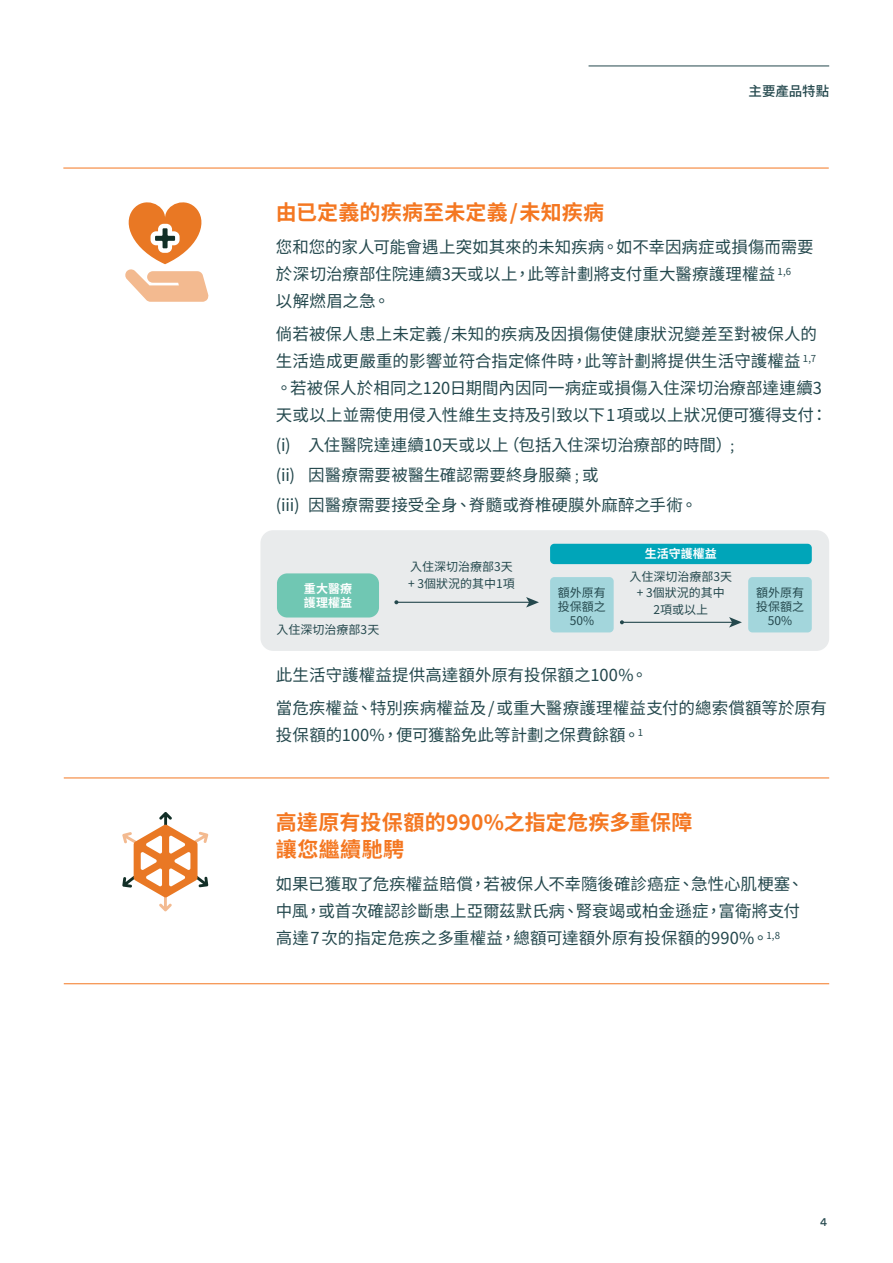
<style>
.page{position:relative;width:893px;height:1263px;background:#fff}
.page>*{position:absolute;margin:0;border:0;box-sizing:border-box;transform-origin:0 0}
.t1{font:700 21px/27px "Noto Sans CJ Ktc";letter-spacing:.01em;color:#f47721}
.t2{font:16.5px/27px "Noto Sans CJ Ktc";letter-spacing:.005em;color:#24484d}
.t3{font:500 13.5px "Noto Sans CJ Ktc";letter-spacing:-.005em;color:#24484d}
.t4{font:12px/14.4px "Noto Sans CJ Ktc";color:#24484d;text-align:center}
.t5{font:700 12px/14.4px "Noto Sans CJ Ktc";color:#fff}
.t6{font:12px "FWD Circular";color:#24484d}
</style>
<div class="page">
<hr style="left:589px;top:66px;width:240px;height:1px;background:#24484d">
<svg style="left:125px;top:202px;width:84px;height:100px"></svg>
<hr style="left:63px;top:168px;width:766px;height:1px;background:#f47721">
<div style="left:260px;top:530px;width:569px;height:121px;background:#e9ebec;border-radius:13px"></div>
<div style="left:277px;top:573px;width:102px;height:44px;background:#70c7b3;border-radius:10px"></div>
<hr style="left:396px;top:602px;width:137px;height:1px;background:#24484d">
<svg style="left:526px;top:597px;width:13px;height:10px"></svg>
<svg style="left:394px;top:600px;width:4px;height:4px"></svg>
<hr style="left:622px;top:622px;width:114px;height:1px;background:#24484d">
<svg style="left:729px;top:617px;width:13px;height:10px"></svg>
<svg style="left:620px;top:620px;width:4px;height:4px"></svg>
<div style="left:550px;top:544px;width:262px;height:20px;background:#00a5b9;border-radius:4px"></div>
<div style="left:550px;top:577px;width:64px;height:55px;background:#a3d6dc;border-radius:4px"></div>
<div style="left:748px;top:577px;width:64px;height:55px;background:#a3d6dc;border-radius:4px"></div>
<svg style="left:122px;top:812px;width:86px;height:99px"></svg>
<hr style="left:64px;top:777px;width:765px;height:1px;background:#f47721">
<hr style="left:64px;top:983px;width:765px;height:1px;background:#f47721">
<p class="t3" style="left:749px;top:83px;width:82px">主要產品特點</p>
<p class="t1" style="left:276px;top:199px;width:330px">由已定義的疾病至未定義/未知疾病</p>
<p class="t2" style="left:276px;top:234px;width:539px">您和您的家人可能會遇上突如其來的未知疾病。如不幸因病症或損傷而需要於深切治療部住院連續3天或以上，此等計劃將支付重大醫療護理權益 <sup>1,6<br></sup>以解燃眉之急。</p>
<p class="t2" style="left:276px;top:321px;width:553px">倘若被保人患上未定義/未知的疾病及因損傷使健康狀況變差至對被保人的生活造成更嚴重的影響並符合指定條件時，此等計劃將提供生活守護權益 <sup>1,7</sup>。若被保人於相同之120日期間內因同一病症或損傷入住深切治療部達連續3天或以上並需使用侵入性維生支持及引致以下1項或以上狀况便可獲得支付：</p>
<p class="t2" style="left:276px;top:431px;width:466px;line-height:30px">(i) 入住醫院達連續10天或以上（包括入住深切治療部的時間）﹔ (ii) 因醫療需要被醫生確認需要終身服藥﹔或<br>(iii) 因醫療需要接受全身、脊髓或脊椎硬膜外麻醉之手術。</p>
<p class="t5" style="left:304px;top:581px;width:49px">重大醫療護理權益</p>
<p class="t4" style="left:277px;top:622px;width:104px">入住深切治療部3天</p>
<p class="t5" style="left:645px;top:547px;width:73px">生活守護權益</p>
<p class="t4" style="left:408px;top:559px;width:108px;line-height:16.5px;text-align:left">入住深切治療部3天+ 3個狀況的其中1項</p>
<p class="t4" style="left:630px;top:568px;width:104px;line-height:16.5px">入住深切治療部3天+ 3個狀況的其中<br>2項或以上</p>
<p class="t4" style="left:558px;top:585px;width:49px">額外原有投保額之<br>50%</p>
<p class="t4" style="left:756px;top:585px;width:49px">額外原有投保額之<br>50%</p>
<p class="t2" style="left:276px;top:659px;width:552px;line-height:33px">此生活守護權益提供高達額外原有投保額之100%。<br>當危疾權益、特別疾病權益及/或重大醫療護理權益支付的總索償額等於原有</p>
<p class="t2" style="left:276px;top:722px;width:369px">投保額的100%，便可獲豁免此等計劃之保費餘額。<sup>1</sup></p>
<p class="t1" style="left:276px;top:810px;width:418px">高達原有投保額的990%之指定危疾多重保障讓您繼續馳騁</p>
<p class="t2" style="left:276px;top:871px;width:529px">如果已獲取了危疾權益賠償，若被保人不幸隨後確診癌症、急性心肌梗塞、中風，或首次確認診斷患上亞爾茲默氏病、腎衰竭或柏金遜症，富衛將支付高達7次的指定危疾之多重權益，總額可達額外原有投保額的990%。<sup>1,8</sup></p>
<p class="t6" style="left:820px;top:1214px;width:8px">4</p>
</div>
